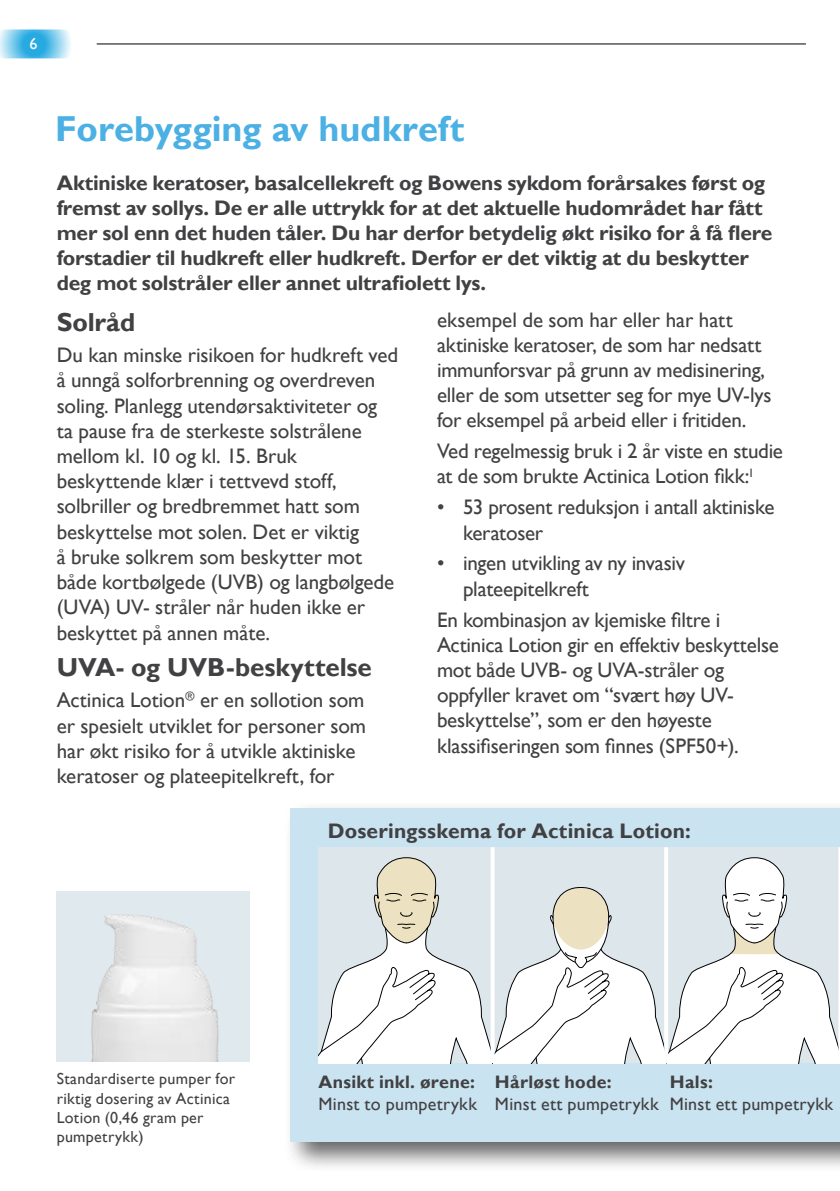
<style>
.page{position:relative;width:840px;height:1191px;background:#fff}
.page>*{position:absolute;margin:0;border:0;box-sizing:border-box;transform-origin:0 0}
.t1{font:700 36px "Gill Sans";color:#4bb0e4}
.t2{font:700 26px "Gill Sans";letter-spacing:-.005em;color:#414042}
.t3{font:21px/25.2px "Gill Sans";letter-spacing:-.005em;color:#414042}
.t4{font:700 21px/25.2px "Gill Sans";letter-spacing:-.01em;color:#414042}
.t5{font:700 21px "Gill Sans";letter-spacing:.01em;color:#414042}
.t6{font:18px "Gill Sans";letter-spacing:.015em;color:#414042}
.t7{font:700 18px "Gill Sans";letter-spacing:.015em;color:#414042}
.t8{font:16px/19.2px "Gill Sans";letter-spacing:.02em;color:#414042}
.t9{font:16px "Gill Sans";color:#fff}
</style>
<div class="page">
<div style="left:56px;top:891px;width:193px;height:170px;background:#e0e9ee"></div>
<img style="left:91px;top:914px;width:128px;height:147px">
<div style="left:283px;top:801px;width:556px;height:371px;background:#000;opacity:.6"></div>
<div style="left:291px;top:808px;width:548px;height:334px;background:#c9e3f0"></div>
<div style="left:318px;top:847px;width:174px;height:216px;background:#dce6eb"></div>
<div style="left:666px;top:847px;width:173px;height:216px;background:#dce6eb"></div>
<div style="left:492px;top:847px;width:174px;height:216px;background:#dce6eb"></div>
<svg style="left:490px;top:847px;width:4px;height:10px"></svg>
<svg style="left:318px;top:857px;width:519px;height:206px"></svg>
<svg style="left:663px;top:847px;width:4px;height:216px"></svg>
<hr style="left:837px;top:847px;width:2px;height:216px;background:#fff">
<hr style="left:97px;top:43px;width:708px;height:1px;background:#000">
<svg style="left:0;top:29px;width:71px;height:29px;background:#79caec"></svg>
<p class="t9" style="left:29px;top:35px;width:10px">6</p>
<h1 class="t1" style="left:55px;top:107px;width:410px">Forebygging av hudkreft</h1>
<p class="t4" style="left:57px;top:170px;width:716px">Aktiniske keratoser, basalcellekreft og Bowens sykdom forårsakes først og fremst av sollys. De er alle uttrykk for at det aktuelle hudområdet har fått mer sol enn det huden tåler. Du har derfor betydelig økt risiko for å få flere forstadier til hudkreft eller hudkreft. Derfor er det viktig at du beskytter deg mot solstråler eller annet ultrafiolett lys.</p>
<p class="t2" style="left:57px;top:307px;width:80px">Solråd</p>
<p class="t3" style="left:57px;top:343px;width:343px">Du kan minske risikoen for hudkreft ved å unngå solforbrenning og overdreven soling. Planlegg utendørsaktiviteter og ta pause fra de sterkeste solstrålene mellom kl. 10 og kl. 15. Bruk beskyttende klær i tettvevd stoff, solbriller og bredbremmet hatt som beskyttelse mot solen. Det er viktig<br>å bruke solkrem som beskytter mot både kortbølgede (UVB) og langbølgede (UVA) UV- stråler når huden ikke er beskyttet på annen måte.</p>
<p class="t2" style="left:57px;top:652px;width:316px">UVA- og UVB-beskyttelse</p>
<p class="t3" style="left:57px;top:688px;width:311px">Actinica Lotion<sup>®</sup> er en sollotion som er spesielt utviklet for personer som har økt risiko for å utvikle aktiniske keratoser og plateepitelkreft, for</p>
<p class="t3" style="left:437px;top:307px;width:336px">eksempel de som har eller har hatt aktiniske keratoser, de som har nedsatt immunforsvar på grunn av medisinering, eller de som utsetter seg for mye UV-lys for eksempel på arbeid eller i fritiden.</p>
<p class="t3" style="left:437px;top:439px;width:347px">Ved regelmessig bruk i 2 år viste en studie at de som brukte Actinica Lotion fikk:<sup>1</sup></p>
<p class="t3" style="left:463px;top:495px;width:313px;text-indent:-26px">• 53 prosent reduksjon i antall aktiniske keratoser</p>
<p class="t3" style="left:463px;top:551px;width:223px;text-indent:-26px">• ingen utvikling av ny invasiv plateepitelkreft</p>
<p class="t3" style="left:437px;top:607px;width:343px">En kombinasjon av kjemiske filtre i Actinica Lotion gir en effektiv beskyttelse mot både UVB- og UVA-stråler og oppfyller kravet om “svært høy UV&shy;beskyttelse”, som er den høyeste klassifiseringen som finnes (SPF50+).</p>
<p class="t5" style="left:327px;top:818px;width:364px">Doseringsskema for Actinica Lotion:</p>
<p class="t8" style="left:57px;top:1069px;width:180px">Standardiserte pumper for riktig dosering av Actinica<br>Lotion (0,46 gram per pumpetrykk)</p>
<p class="t7" style="left:318px;top:1071px;width:158px">Ansikt inkl. ørene:</p>
<p class="t6" style="left:318px;top:1093px;width:160px">Minst to pumpetrykk</p>
<p class="t7" style="left:494px;top:1071px;width:118px">Hårløst hode:</p>
<p class="t6" style="left:494px;top:1093px;width:165px">Minst ett pumpetrykk</p>
<p class="t7" style="left:669px;top:1071px;width:45px">Hals:</p>
<p class="t6" style="left:669px;top:1093px;width:165px">Minst ett pumpetrykk</p>
</div>
